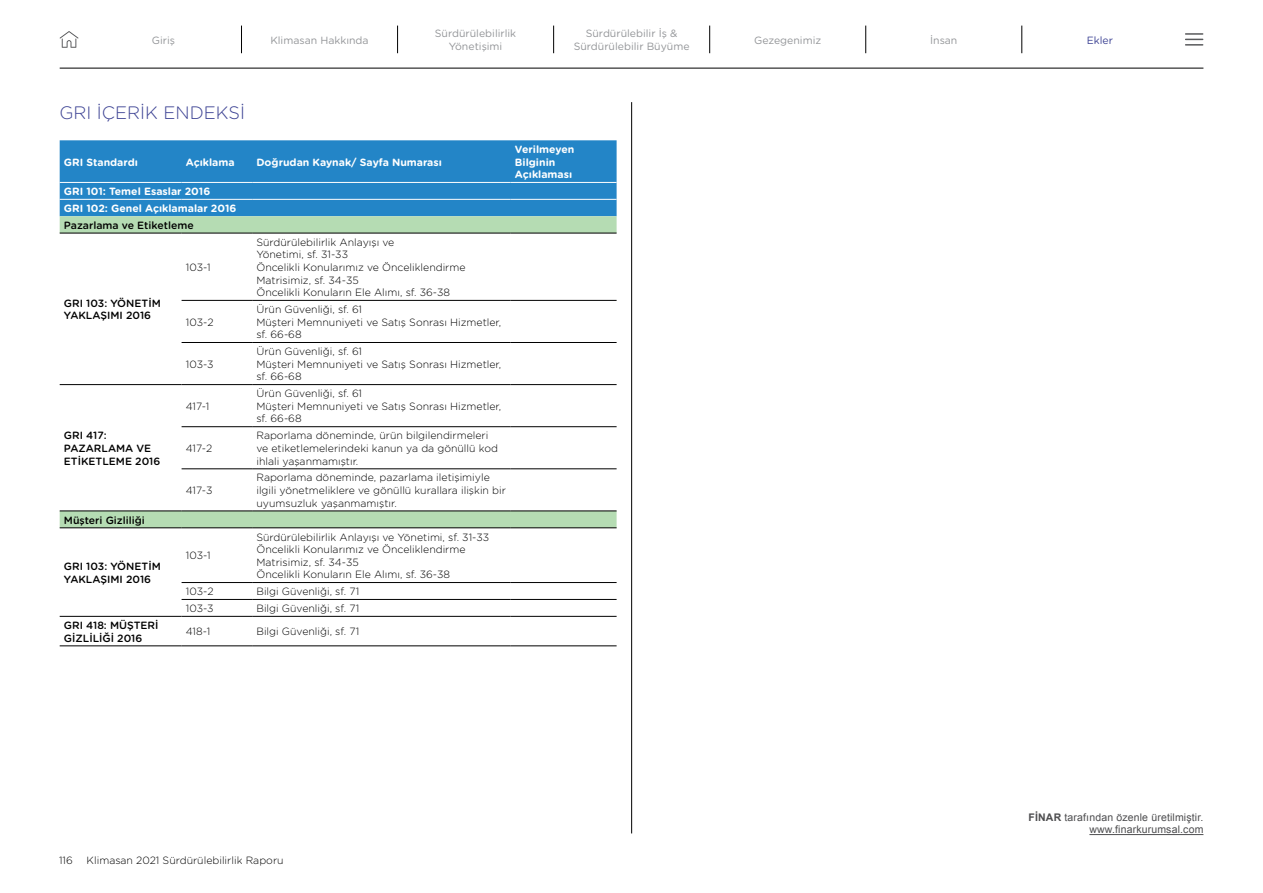
<style>
.page{position:relative;width:1263px;height:893px;background:#fff}
.page>*{position:absolute;margin:0;border:0;box-sizing:border-box;transform-origin:0 0}
.t1{font:300 18px "Gotham Rounded";color:#3d4394}
.t2{font:300 10.5px/12.6px "Gotham Rounded";color:#000}
.t3{font:500 10.5px/12.6px "Gotham Rounded";color:#000}
.t4{font:700 10.5px/12.6px "Gotham Rounded";color:#fff}
.t5{font:10.5px/12.6px "Gotham Rounded";color:#939598;text-align:center}
.t6{font:10.5px/12.6px "Arial";letter-spacing:.015em;color:#4d4d4f;text-align:right}
.t7{font:10.5px "Gotham Rounded";color:#3d4394}
.s1{font-weight:700}
</style>
<div class="page">
<svg style="left:241px;top:26px;width:1px;height:27px"></svg>
<svg style="left:397px;top:26px;width:1px;height:27px"></svg>
<svg style="left:553px;top:26px;width:1px;height:27px"></svg>
<svg style="left:709px;top:26px;width:1px;height:27px"></svg>
<svg style="left:865px;top:26px;width:1px;height:27px"></svg>
<svg style="left:1021px;top:26px;width:1px;height:27px"></svg>
<svg style="left:1185px;top:33px;width:18px;height:13px"></svg>
<svg style="left:60px;top:31px;width:18px;height:17px"></svg>
<hr style="left:60px;top:68px;width:1143px;height:1px;background:#000">
<hr style="left:631px;top:102px;width:1px;height:731px;background:#000">
<div style="left:60px;top:140px;width:557px;height:76px;background:#2385c7"></div>
<svg style="left:60px;top:216px;width:557px;height:312px"></svg>
<hr style="left:182px;top:300px;width:70px;height:1px;background:#000">
<hr style="left:252px;top:300px;width:259px;height:1px;background:#000">
<hr style="left:511px;top:300px;width:106px;height:1px;background:#000">
<hr style="left:182px;top:342px;width:70px;height:1px;background:#000">
<hr style="left:252px;top:342px;width:259px;height:1px;background:#000">
<hr style="left:511px;top:342px;width:106px;height:1px;background:#000">
<hr style="left:182px;top:384px;width:70px;height:1px;background:#000">
<hr style="left:252px;top:384px;width:259px;height:1px;background:#000">
<hr style="left:511px;top:384px;width:106px;height:1px;background:#000">
<hr style="left:182px;top:426px;width:70px;height:1px;background:#000">
<hr style="left:252px;top:426px;width:259px;height:1px;background:#000">
<hr style="left:511px;top:426px;width:106px;height:1px;background:#000">
<hr style="left:182px;top:469px;width:70px;height:1px;background:#000">
<hr style="left:252px;top:469px;width:259px;height:1px;background:#000">
<hr style="left:511px;top:469px;width:106px;height:1px;background:#000">
<hr style="left:182px;top:582px;width:70px;height:1px;background:#000">
<hr style="left:252px;top:582px;width:259px;height:1px;background:#000">
<hr style="left:511px;top:582px;width:106px;height:1px;background:#000">
<hr style="left:182px;top:599px;width:70px;height:1px;background:#000">
<hr style="left:252px;top:599px;width:259px;height:1px;background:#000">
<hr style="left:511px;top:599px;width:106px;height:1px;background:#000">
<hr style="left:60px;top:616px;width:122px;height:1px;background:#000">
<hr style="left:182px;top:616px;width:70px;height:1px;background:#000">
<hr style="left:252px;top:616px;width:259px;height:1px;background:#000">
<hr style="left:511px;top:616px;width:106px;height:1px;background:#000">
<hr style="left:60px;top:646px;width:122px;height:1px;background:#000">
<hr style="left:182px;top:646px;width:70px;height:1px;background:#000">
<hr style="left:252px;top:646px;width:259px;height:1px;background:#000">
<hr style="left:511px;top:646px;width:106px;height:1px;background:#000">
<hr style="left:60px;top:182px;width:122px;height:1px;background:#fff">
<hr style="left:182px;top:182px;width:70px;height:1px;background:#fff">
<hr style="left:252px;top:182px;width:259px;height:1px;background:#fff">
<hr style="left:511px;top:182px;width:106px;height:1px;background:#fff">
<hr style="left:60px;top:199px;width:122px;height:1px;background:#fff">
<hr style="left:182px;top:199px;width:70px;height:1px;background:#fff">
<hr style="left:252px;top:199px;width:259px;height:1px;background:#fff">
<hr style="left:511px;top:199px;width:106px;height:1px;background:#fff">
<hr style="left:182px;top:233px;width:70px;height:1px;background:#000">
<hr style="left:252px;top:233px;width:259px;height:1px;background:#000">
<hr style="left:511px;top:233px;width:106px;height:1px;background:#000">
<hr style="left:182px;top:511px;width:70px;height:1px;background:#000">
<hr style="left:252px;top:511px;width:259px;height:1px;background:#000">
<hr style="left:511px;top:511px;width:106px;height:1px;background:#000">
<hr style="left:60px;top:528px;width:122px;height:1px;background:#000">
<hr style="left:182px;top:528px;width:70px;height:1px;background:#000">
<hr style="left:252px;top:528px;width:259px;height:1px;background:#000">
<hr style="left:511px;top:528px;width:106px;height:1px;background:#000">
<hr style="left:60px;top:233px;width:122px;height:1px;background:#000">
<hr style="left:60px;top:384px;width:122px;height:1px;background:#000">
<hr style="left:60px;top:511px;width:122px;height:1px;background:#000">
<hr style="left:1089px;top:834px;width:114px;height:1px;background:#4d4d4f">
<p class="t5" style="left:152px;top:33px;width:25px">Giriş</p>
<p class="t5" style="left:270px;top:33px;width:100px">Klimasan Hakkında</p>
<p class="t5" style="left:435px;top:27px;width:83px">Sürdürülebilirlik<br>Yönetişimi</p>
<p class="t5" style="left:574px;top:27px;width:117px">Sürdürülebilir İş &amp;<br>Sürdürülebilir Büyüme</p>
<p class="t5" style="left:754px;top:33px;width:69px">Gezegenimiz</p>
<p class="t5" style="left:930px;top:33px;width:29px">İnsan</p>
<p class="t7" style="left:1087px;top:33px;width:28px">Ekler</p>
<h1 class="t1" style="left:60px;top:101px;width:183px">GRI İÇERI K ENDEKSI</h1>
<p class="t4" style="left:64px;top:155px;width:76px">GRI Standardı</p>
<p class="t4" style="left:186px;top:155px;width:50px">Açıklama</p>
<p class="t4" style="left:256px;top:155px;width:187px">Doğrudan Kaynak/ Sayfa Numarası</p>
<p class="t4" style="left:515px;top:143px;width:61px">Verilmeyen<br>Bilginin<br>Açıklaması</p>
<p class="t4" style="left:64px;top:182px;width:174px;line-height:17px">GRI 101: Temel Esaslar 2016<br>GRI 102: Genel Açıklamalar 2016</p>
<p class="t3" style="left:64px;top:218px;width:131px">Pazarlama ve Etiketleme</p>
<p class="t3" style="left:64px;top:296px;width:98px">GRI 103: YÖNETİ M<br>YAKLAŞIMI 2016</p>
<p class="t3" style="left:64px;top:429px;width:98px">GRI 417:<br>PAZARLAMA VE<br>ETİ KETLEME 2016</p>
<p class="t3" style="left:64px;top:513px;width:82px">Müşteri Gizliliği</p>
<p class="t3" style="left:64px;top:559px;width:98px">GRI 103: YÖNETİ M<br>YAKLAŞIMI 2016</p>
<p class="t2" style="left:186px;top:260px;width:26px">103-1</p>
<p class="t2" style="left:186px;top:315px;width:29px">103-2</p>
<p class="t2" style="left:186px;top:357px;width:29px">103-3</p>
<p class="t2" style="left:186px;top:399px;width:25px">417-1</p>
<p class="t2" style="left:186px;top:441px;width:28px">417-2</p>
<p class="t2" style="left:186px;top:484px;width:28px">417-3</p>
<p class="t2" style="left:186px;top:549px;width:26px">103-1</p>
<p class="t2" style="left:256px;top:235px;width:211px">Sürdürülebilirlik Anlayışı ve<br>Yönetimi, sf. 31-33<br>Öncelikli Konularımız ve Önceliklendirme<br>Matrisimiz, sf. 34-35<br>Öncelikli Konuların Ele Alımı, sf. 36-38</p>
<p class="t2" style="left:256px;top:303px;width:246px">Ürün Güvenliği, sf. 61<br>Müşteri Memnuniyeti ve Satış Sonrası Hizmetler, sf. 66-68</p>
<p class="t2" style="left:256px;top:345px;width:246px">Ürün Güvenliği, sf. 61<br>Müşteri Memnuniyeti ve Satış Sonrası Hizmetler, sf. 66-68</p>
<p class="t2" style="left:256px;top:387px;width:246px">Ürün Güvenliği, sf. 61<br>Müşteri Memnuniyeti ve Satış Sonrası Hizmetler, sf. 66-68</p>
<p class="t2" style="left:256px;top:429px;width:243px">Raporlama döneminde, ürün bilgilendirmeleri ve etiketlemelerindeki kanun ya da gönüllü kod ihlali yaşanmamıştır.</p>
<p class="t2" style="left:256px;top:471px;width:251px">Raporlama döneminde, pazarlama iletişimiyle ilgili yönetmeliklere ve gönüllü kurallara ilişkin bir uyumsuzluk yaşanmamıştır.</p>
<p class="t2" style="left:256px;top:530px;width:234px">Sürdürülebilirlik Anlayışı ve Yönetimi, sf. 31-33<br>Öncelikli Konularımız ve Önceliklendirme Matrisimiz, sf. 34-35<br>Öncelikli Konuların Ele Alımı, sf. 36-38</p>
<p class="t2" style="left:186px;top:585px;width:29px">103-2</p>
<p class="t2" style="left:256px;top:585px;width:104px">Bilgi Güvenliği, sf. 71</p>
<p class="t2" style="left:186px;top:602px;width:29px">103-3</p>
<p class="t2" style="left:256px;top:602px;width:104px">Bilgi Güvenliği, sf. 71</p>
<p class="t3" style="left:64px;top:619px;width:94px">GRI 418: MÜŞTERİ<br>GİZLİ LİĞİ 2016</p>
<p class="t2" style="left:186px;top:625px;width:26px">418-1</p>
<p class="t2" style="left:256px;top:625px;width:104px">Bilgi Güvenliği, sf. 71</p>
<p class="t2" style="left:59px;top:854px;width:15px">116</p>
<p class="t2" style="left:87px;top:853px;width:198px">Klimasan 2021 Sürdürülebilirlik Raporu</p>
<p class="t6" style="left:1028px;top:811px;width:176px"><span class="s1">FİNAR</span> tarafından özenle üretilmiştir. www.finarkurumsal.com</p>
</div>
